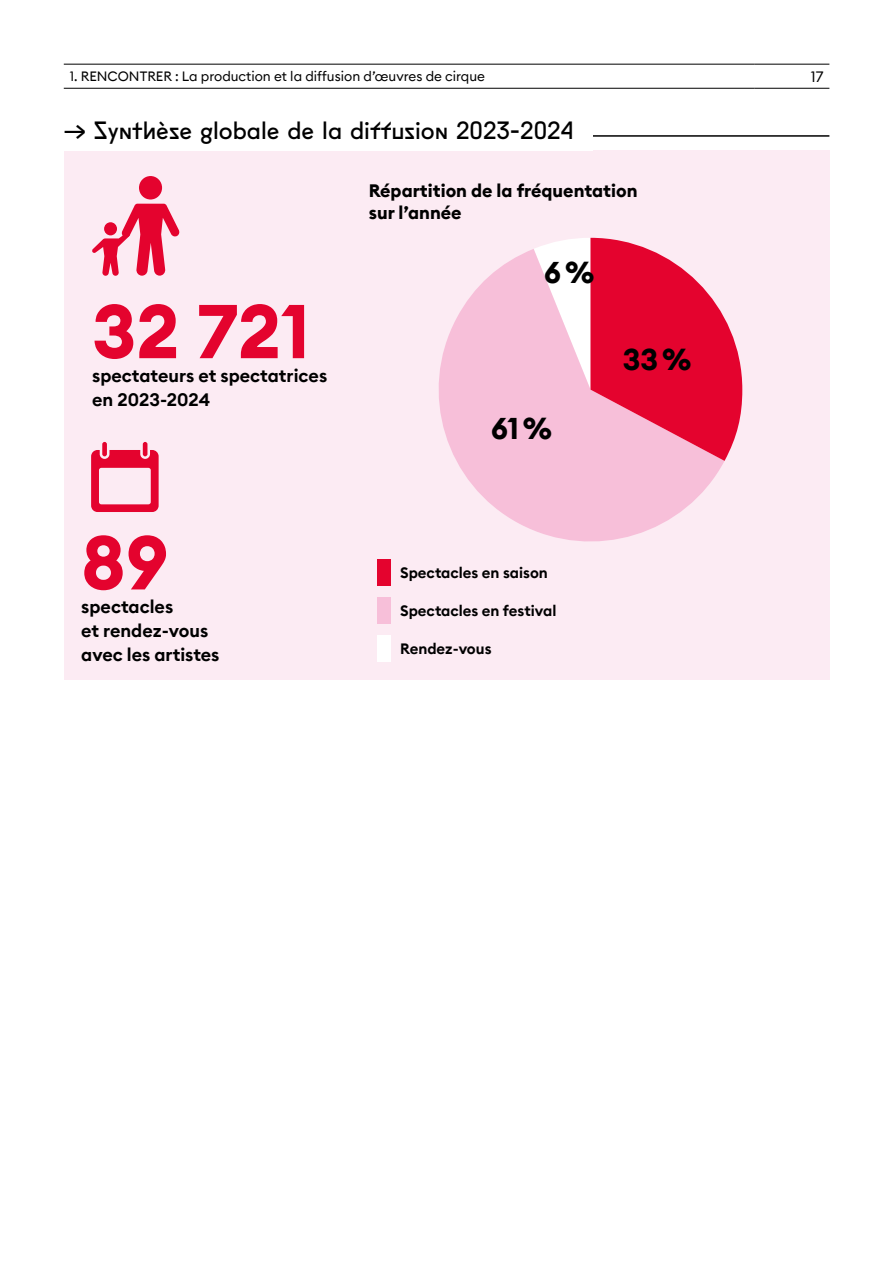
<style>
.page{position:relative;width:893px;height:1263px;background:#fff}
.page>*{position:absolute;margin:0;border:0;box-sizing:border-box;transform-origin:0 0}
.t1{font:700 75px "Euclid Circular B";color:#e4032e}
.t2{font:700 30px "Euclid Circular B";color:#000}
.t3{font:24px "Fugue Tails";color:#000}
.t4{font:600 18px/24px "Euclid Circular B";color:#000}
.t5{font:700 18px/21.6px "Euclid Circular B";color:#000}
.t6{font:600 15px "Euclid Circular B";color:#000}
.t7{font:15px "Euclid Circular B";color:#000}
.t8{font:13.5px "Euclid Circular B";color:#000}
</style>
<div class="page">
<hr style="left:64px;top:64px;width:691px;height:1px;background:#000">
<hr style="left:755px;top:64px;width:74px;height:1px;background:#000">
<hr style="left:64px;top:88px;width:691px;height:1px;background:#000">
<hr style="left:755px;top:88px;width:74px;height:1px;background:#000">
<div style="left:64px;top:150px;width:765px;height:529px;background:#fcebf3"></div>
<hr style="left:219px;top:135px;width:610px;height:2px;background:#000">
<div style="left:64px;top:109px;width:529px;height:42px;background:#fff"></div>
<div style="left:139px;top:176px;width:23px;height:24px;background:#e4032e;border-radius:50%"></div>
<svg style="left:92px;top:204px;width:88px;height:72px"></svg>
<svg style="left:91px;top:450px;width:68px;height:62px"></svg>
<div style="left:102px;top:442px;width:5px;height:14px;background:#e4032e;border-radius:2px"></div>
<hr style="left:143px;top:442px;width:4px;height:14px;background:#e4032e;border-radius:2px">
<svg style="left:438px;top:249px;width:286px;height:293px;fill:#f7bfd9"></svg>
<svg style="left:534px;top:238px;width:208px;height:223px;background:#ee6a88"></svg>
<div style="left:377px;top:559px;width:14px;height:26px;background:#e4032e"></div>
<div style="left:377px;top:597px;width:14px;height:26px;background:#f7bfd9"></div>
<div style="left:377px;top:635px;width:14px;height:26px;background:#fff"></div>
<p class="t8" style="left:70px;top:68px;width:417px">1. RENCONTRER : La production et la diffusion d’œuvres de cirque</p>
<p class="t7" style="left:811px;top:67px;width:14px">17</p>
<h3 class="t3" style="left:64px;top:111px;width:512px">→ Synthèse globale de la diffusion 2023-2024</h3>
<p class="t5" style="left:369px;top:180px;width:270px">Répartition de la fréquentation sur l’année</p>
<h1 class="t1" style="left:92px;top:283px;width:219px">32 721</h1>
<p class="t4" style="left:92px;top:364px;width:237px">spectateurs et spectatrices en 2023-2024</p>
<h1 class="t1" style="left:81px;top:514px;width:89px">89</h1>
<p class="t4" style="left:81px;top:595px;width:140px">spectacles<br>et rendez-vous avec les artistes</p>
<h2 class="t2" style="left:544px;top:252px;width:52px">6 %</h2>
<h2 class="t2" style="left:491px;top:409px;width:62px">61 %</h2>
<h2 class="t2" style="left:623px;top:340px;width:70px">33 %</h2>
<p class="t6" style="left:400px;top:563px;width:149px">Spectacles en saison</p>
<p class="t6" style="left:400px;top:601px;width:158px">Spectacles en festival</p>
<p class="t6" style="left:400px;top:639px;width:93px">Rendez-vous</p>
</div>
